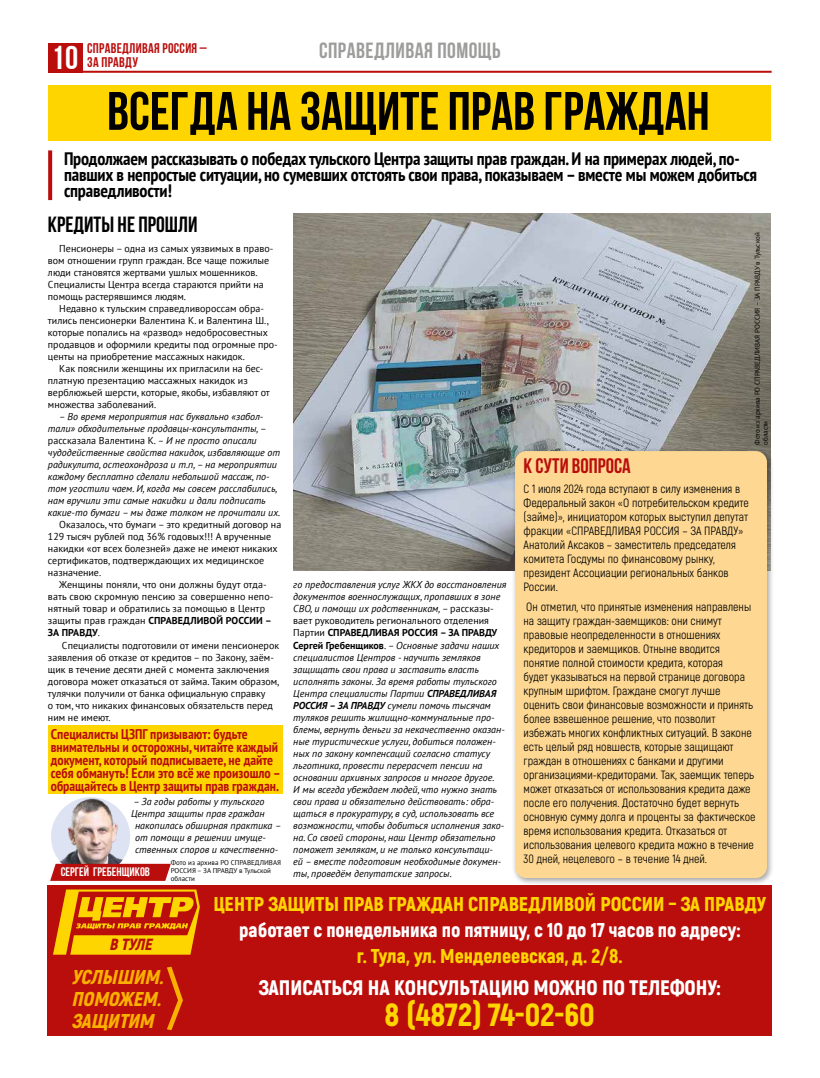
<style>
.page{position:relative;width:820px;height:1078px;background:#fff}
.page>*{position:absolute;margin:0;border:0;box-sizing:border-box;transform-origin:0 0}
.t1{font:700 54px "Bebas Neue";color:#000}
.t2{font:33px "Bebas Neue Cyrillic";color:#fff}
.t3{font:900 32px "Akrobat";color:#ffd500}
.t4{font:700 22px "Bebas Neue";letter-spacing:.02em;color:#9d9d9c}
.t5{font:700 22px "Bebas Neue";color:#000}
.t6{font:900 21px "Akrobat";color:#fff}
.t7{font:700 21px "Bebas Neue";color:#b90e0c}
.t8{font:900 20px "Akrobat";color:#ffd500}
.t9{font:900 20px "Akrobat";color:#fff}
.t10{font:italic 900 20px/22px "Akrobat";color:#f9b000;text-align:justify}
.t11{font:700 condensed 18px/16px "PT Sans";letter-spacing:-.01em;color:#000}
.t12{font:italic 900 16.2px "Akrobat";color:#b90e0c}
.t13{font:700 condensed 14px/13px "PT Sans";color:#b90e0c}
.t14{font:700 14px/14px "Bebas Neue";letter-spacing:.02em;color:#b90e0c}
.t15{font:700 12.4px "Bebas Neue";color:#fff}
.t16{font:12px/14px "Akrobat";color:#000}
.t17{font:italic 10px/12px "PT Sans";color:#000}
.t18{font:10px/12px "PT Sans";color:#000}
.t19{font:7px/8px "PT Sans";color:#000}
.s1{font-style:normal}
.s2{font-weight:700}
.s3{font-weight:700;font-style:normal}
</style>
<div class="page">
<hr style="left:69px;top:71px;width:702px;height:2px;background:#b90e0c">
<div style="left:48px;top:43px;width:35px;height:30px;background:#b90e0c"></div>
<div style="left:48px;top:85px;width:722px;height:56px;background:#ffd500"></div>
<div style="left:48px;top:884px;width:723px;height:151px;background:#b90e0c"></div>
<svg style="left:53px;top:889px;width:147px;height:65px"></svg>
<svg style="left:167px;top:966px;width:16px;height:63px"></svg>
<svg style="left:48px;top:150px;width:4px;height:50px"></svg>
<div style="left:48px;top:725px;width:234px;height:69px;background:#ffd500"></div>
<img style="left:51px;top:797px;width:79px;height:79px;border-radius:40px">
<svg style="left:50px;top:863px;width:121px;height:17px"></svg>
<img style="left:293px;top:213px;width:477px;height:357px">
<div style="left:511px;top:447px;width:263px;height:438px;background:#000;opacity:.35"></div>
<div style="left:515px;top:451px;width:251px;height:426px;background:#fed892;border-radius:11px"></div>
<h3 class="t4" style="left:319px;top:39px;width:183px">СПРАВЕДЛИВАЯ ПОМОЩЬ</h3>
<h2 class="t2" style="left:51px;top:39px;width:28px">10</h2>
<h3 class="t14" style="left:87px;top:41px;width:121px">СПРАВЕДЛИВАЯ РОССИЯ –<br>ЗА ПРАВДУ</h3>
<h1 class="t1" style="left:107px;top:81px;width:604px">Всегда на защите прав граждан</h1>
<h3 class="t11" style="left:64px;top:150px;width:694px">Продолжаем рассказывать о победах тульского Центра защиты прав граждан. И на примерах людей, по&shy;павших в непростые ситуации, но сумевших отстоять свои права, показываем – вместе мы можем добиться справедливости!</h3>
<h3 class="t5" style="left:48px;top:212px;width:151px">Кредиты не прошли</h3>
<p class="t18" style="left:48px;top:242px;width:227px;text-indent:11px">Пенсионеры – одна из самых уязвимых в право&shy;вом отношении групп граждан. Все чаще пожилые люди становятся жертвами ушлых мошенников.<br>Специалисты Центра всегда стараются прийти на помощь растерявшимся людям.</p>
<p class="t18" style="left:48px;top:302px;width:231px;text-indent:11px">Недавно к тульским справедливороссам обра&shy;тились пенсионерки Валентина К. и Валентина Ш., которые попались на «развод» недобросовестных продавцов и оформили кредиты под огромные про&shy;центы на приобретение массажных накидок.</p>
<p class="t18" style="left:48px;top:362px;width:223px;text-indent:11px">Как пояснили женщины их пригласили на бес&shy;платную презентацию массажных накидок из верблюжьей шерсти, которые, якобы, избавляют от множества заболеваний.</p>
<p class="t17" style="left:48px;top:410px;width:234px;text-indent:11px">– Во время мероприятия нас буквально «забол&shy;тали» обходительные продавцы-консультанты, <span class="s1">– рассказала Валентина К.</span> – И не просто описали чудодейственные свойства накидок, избавляющие от радикулита, остеохондроза и т.п, – на мероприятии каждому бесплатно сделали небольшой массаж, по&shy;том угостили чаем. И, когда мы совсем расслабились, нам вручили эти самые накидки и дали подписать какие-то бумаги – мы даже толком не прочитали их.</p>
<p class="t18" style="left:48px;top:518px;width:235px;text-indent:11px">Оказалось, что бумаги – это кредитный договор на 129 тысяч рублей под 36% годовых!!! А врученные накидки «от всех болезней» даже не имеют никаких сертификатов, подтверждающих их медицинское назначение.</p>
<p class="t18" style="left:48px;top:578px;width:227px;text-indent:11px">Женщины поняли, что они должны будут отда&shy;вать свою скромную пенсию за совершенно непо&shy;нятный товар и обратились за помощью в Центр защиты прав граждан <span class="s2">СПРАВЕДЛИВОЙ РОССИИ – ЗА ПРАВДУ</span>.</p>
<p class="t18" style="left:48px;top:638px;width:233px;text-indent:14px">Специалисты подготовили от имени пенсионерок заявления об отказе от кредитов – по Закону, заём&shy;щик в течение десяти дней с момента заключения договора может отказаться от займа. Таким образом, тулячки получили от банка официальную справку<br>о том, что никаких финансовых обязательств перед ним не имеют.</p>
<h3 class="t13" style="left:51px;top:727px;width:231px">Специалисты ЦЗПГ призывают: будьте внимательны и осторожны, читайте каждый документ, который подписываете, не дайте себя обмануть! Если это всё же произошло – обращайтесь в Центр защиты прав граждан.</h3>
<p class="t17" style="left:133px;top:794px;width:132px">– За годы работы у тульского</p>
<p class="t17" style="left:131px;top:806px;width:135px">Центра защиты прав граждан</p>
<p class="t17" style="left:135px;top:818px;width:148px">накопилась обширная практика –</p>
<p class="t17" style="left:135px;top:830px;width:132px">от помощи в решении имуще-</p>
<p class="t17" style="left:135px;top:842px;width:144px">ственных споров и качественно-</p>
<p class="t19" style="left:753px;top:445px;width:214px;rotate:-90deg">Фото из архива РО СПРАВЕДЛИВАЯ РОССИЯ – ЗА ПРАВДУ в Тульской области</p>
<h3 class="t7" style="left:523px;top:454px;width:109px">к сути вопроса</h3>
<p class="t16" style="left:523px;top:481px;width:227px">С 1 июля 2024 года вступают в силу изменения в Федеральный закон «О потребительском кредите (займе)», инициатором которых выступил депутат фракции «СПРАВЕДЛИВАЯ РОССИЯ – ЗА ПРАВДУ» Анатолий Аксаков – заместитель председателя комитета Госдумы по финансовому рынку, президент Ассоциации региональных банков России.</p>
<p class="t16" style="left:523px;top:599px;width:233px">Он отметил, что принятые изменения направлены на защиту граждан-заемщиков: они снимут правовые неопределенности в отношениях кредиторов и заемщиков. Отныне вводится понятие полной стоимости кредита, которая<br>будет указываться на первой странице договора крупным шрифтом. Граждане смогут лучше оценить свои финансовые возможности и принять более взвешенное решение, что позволит избежать многих конфликтных ситуаций. В законе есть целый ряд новшеств, которые защищают граждан в отношениях с банками и другими организациями-кредиторами. Так, заемщик теперь может отказаться от использования кредита даже после его получения. Достаточно будет вернуть основную сумму долга и проценты за фактическое время использования кредита. Отказаться от использования целевого кредита можно в течение 30 дней, нецелевого – в течение 14 дней.</p>
<p class="t17" style="left:293px;top:578px;width:214px">го предоставления услуг ЖКХ до восстановления документов военнослужащих, пропавших в зоне СВО, и помощи их родственникам, – <span class="s1">рассказы&shy;вает руководитель регионального отделения Партии</span> <span class="s3">СПРАВЕДЛИВАЯ РОССИЯ – ЗА ПРАВДУ Сергей Гребенщиков</span><span class="s1">.</span> – Основные задачи наших специалистов Центров - научить земляков защищать свои права и заставить власть исполнять законы. За время работы тульского Центра специалисты Партии <span class="s2">СПРАВЕДЛИВАЯ РОССИЯ – ЗА ПРАВДУ</span> сумели помочь тысячам туляков решить жилищно-коммунальные про&shy;блемы, вернуть деньги за некачественно оказан&shy;ные туристические услуги, добиться положен&shy;ных по закону компенсаций согласно статусу льготника, провести перерасчет пенсии на основании архивных запросов и многое другое.<br>И мы всегда убеждаем людей, что нужно знать свои права и обязательно действовать: обра&shy;щаться в прокуратуру, в суд, использовать все возможности, чтобы добиться исполнения зако&shy;на. Со своей стороны, наш Центр обязательно поможет землякам, и не только консультаци-<br>ей – вместе подготовим необходимые докумен&shy;ты, проведём депутатские запросы.</p>
<p class="t19" style="left:171px;top:858px;width:112px">Фото из архива РО СПРАВЕДЛИВАЯ<br>РОССИЯ – ЗА ПРАВДУ в Тульской области</p>
<p class="t15" style="left:61px;top:865px;width:91px">СЕРГЕЙ ГРЕБЕНЩИКОВ</p>
<h3 class="t12" style="left:109px;top:933px;width:49px">В ТУЛЕ</h3>
<h3 class="t10" style="left:71px;top:965px;width:99px">УСЛЫШИМ.<br>ПОМОЖЕМ.<br>ЗАЩИТИМ</h3>
<h3 class="t8" style="left:213px;top:890px;width:554px">ЦЕНТР ЗАЩИТЫ ПРАВ ГРАЖДАН СПРАВЕДЛИВОЙ РОССИИ – ЗА ПРАВДУ</h3>
<h3 class="t9" style="left:239px;top:916px;width:502px">работает с понедельника по пятницу, с 10 до 17 часов по адресу:</h3>
<h3 class="t8" style="left:357px;top:942px;width:267px">г. Тула, ул. Менделеевская, д. 2/8.</h3>
<h3 class="t6" style="left:259px;top:973px;width:463px">ЗАПИСАТЬСЯ НА КОНСУЛЬТАЦИЮ МОЖНО ПО ТЕЛЕФОНУ:</h3>
<h3 class="t3" style="left:384px;top:993px;width:212px">8 (4872) 74-02-60</h3>
</div>
